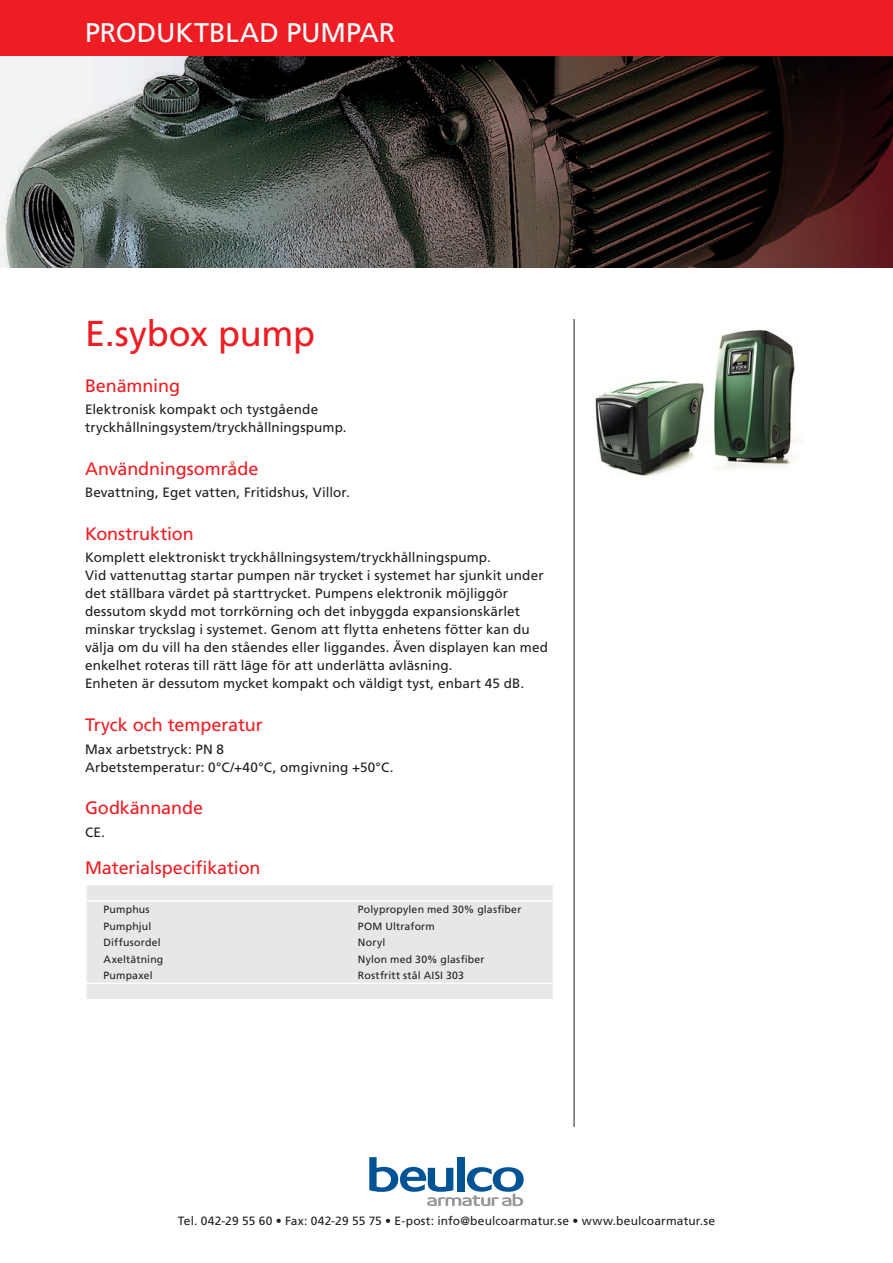
<style>
.page{position:relative;width:893px;height:1263px;background:#fff}
.page>*{position:absolute;margin:0;border:0;box-sizing:border-box;transform-origin:0 0}
.Artikelgrupp{font:36px "Frutiger LT Std";letter-spacing:-.005em;color:#ee1d23}
.Produktgruppsrubrik{font:27px "Frutiger LT Std";color:#fff}
.Mellanrubrik{font:18px "Frutiger LT Std";letter-spacing:-.005em;color:#ee1d23}
.Materialspecrubrik{font:18px "Frutiger LT Std";letter-spacing:-.005em;color:#ee1d23}
.Brödtext{font:13.5px/18px "Frutiger LT Std";letter-spacing:.01em;color:#231f20}
.t1{font:12px "Frutiger LT Std";letter-spacing:.01em;color:#231f20}
.MaterialspecText{font:10.5px "Frutiger LT Std";letter-spacing:.02em;color:#231f20}
</style>
<div class="page">
<svg style="left:0;top:55px;width:893px;height:213px"></svg>
<div style="left:0;top:0;width:893px;height:55px;background:#ee1d23"></div>
<svg style="left:369px;top:1157px;width:155px;height:49px"></svg>
<hr style="left:574px;top:319px;width:1px;height:808px;background:#231f20">
<div style="left:87px;top:885px;width:466px;height:114px;background:#e6e7e9"></div>
<svg style="left:86px;top:885px;width:1px;height:15px"></svg>
<hr style="left:85px;top:900px;width:469px;height:2px;background:#fff">
<hr style="left:85px;top:982px;width:469px;height:2px;background:#fff">
<svg style="left:86px;top:984px;width:1px;height:15px"></svg>
<img style="left:595px;top:329px;width:205px;height:147px">
<p class="Produktgruppsrubrik" style="left:85px;top:16px;width:278px">PRODUKTBLAD Pu mpar</p>
<p class="Artikelgrupp" style="left:85px;top:312px;width:232px">E.sybox pump</p>
<p class="Mellanrubrik" style="left:85px;top:375px;width:96px">Benämning</p>
<p class="Brödtext" style="left:85px;top:401px;width:263px">Elektronisk kompakt och tystgående tryckhållningsystem/tryckhållningspump.</p>
<p class="Mellanrubrik" style="left:85px;top:458px;width:175px">Användningsområde</p>
<p class="Brödtext" style="left:85px;top:484px;width:266px">Bevattning, Eget vatten, Fritidshus, Villor.</p>
<p class="Mellanrubrik" style="left:85px;top:523px;width:110px">Konstruktion</p>
<p class="Brödtext" style="left:85px;top:549px;width:407px">Komplett elektroniskt tryckhållningsystem/tryckhållningspump.</p>
<p class="Brödtext" style="left:85px;top:567px;width:460px">Vid vattenuttag startar pumpen när trycket i systemet har sjunkit under det ställbara värdet på starttrycket. Pumpens elektronik möjliggör</p>
<p class="Brödtext" style="left:85px;top:603px;width:465px">dessutom skydd mot torrkörning och det inbyggda expansionskärlet minskar tryckslag i systemet. Genom att flytta enhetens fötter kan du välja om du vill ha den ståendes eller liggandes. Även displayen kan med enkelhet roteras till rätt läge för att underlätta avläsning.</p>
<p class="Brödtext" style="left:85px;top:675px;width:441px">Enheten är dessutom mycket kompakt och väldigt tyst, enbart 45 dB.</p>
<p class="Mellanrubrik" style="left:85px;top:714px;width:179px">Tryck och temperatur</p>
<p class="Brödtext" style="left:85px;top:740px;width:141px">Max arbetstryck: PN 8</p>
<p class="Brödtext" style="left:85px;top:758px;width:310px">Arbetstemperatur: 0°C/+40°C, omgivning +50°C.</p>
<p class="Mellanrubrik" style="left:85px;top:798px;width:120px">Godkännande</p>
<p class="Brödtext" style="left:85px;top:823px;width:21px">CE.</p>
<p class="Materialspecrubrik" style="left:85px;top:857px;width:177px">Materialspecifikation</p>
<p class="MaterialspecText" style="left:104px;top:903px;width:48px">Pumphus</p>
<p class="MaterialspecText" style="left:358px;top:903px;width:165px">Polypropylen med 30% glasfiber</p>
<p class="MaterialspecText" style="left:104px;top:920px;width:49px">Pumphjul</p>
<p class="MaterialspecText" style="left:358px;top:920px;width:78px">POM Ultraform</p>
<p class="MaterialspecText" style="left:104px;top:936px;width:59px">Diffusordel</p>
<p class="MaterialspecText" style="left:358px;top:936px;width:29px">Noryl</p>
<p class="MaterialspecText" style="left:104px;top:953px;width:61px">Axeltätning</p>
<p class="MaterialspecText" style="left:358px;top:953px;width:128px">Nylon med 30% glasfiber</p>
<p class="MaterialspecText" style="left:104px;top:969px;width:51px">Pumpaxel</p>
<p class="MaterialspecText" style="left:358px;top:969px;width:108px">Rostfritt stål AISI 303</p>
<p class="t1" style="left:178px;top:1214px;width:539px">Tel. 042-29 55 60 • Fax: 042-29 55 75 • E-post: info@beulcoarmatur.se • www.beulcoarmatur.se</p>
</div>
